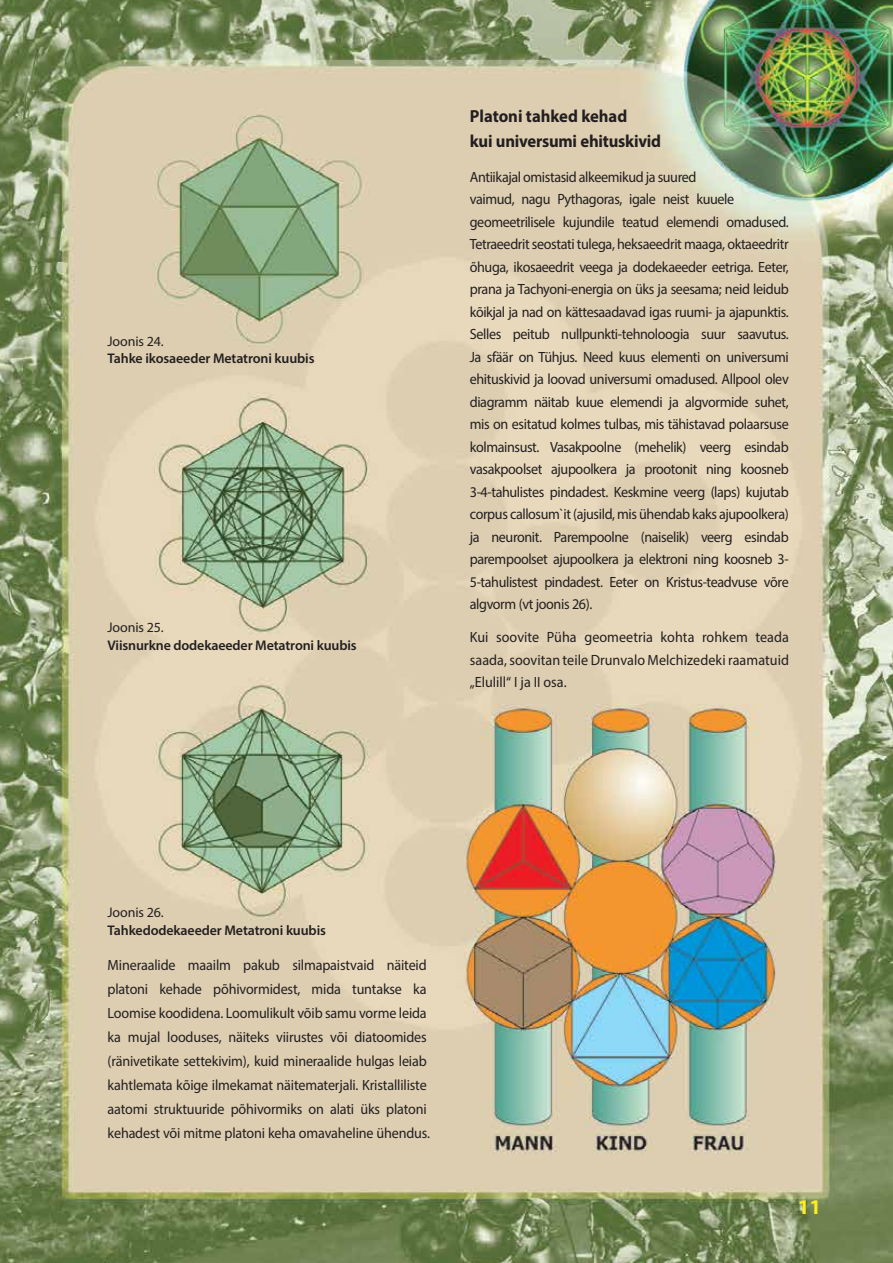
<style>
.page{position:relative;width:893px;height:1263px;background:#fff}
.page>*{position:absolute;margin:0;border:0;box-sizing:border-box;transform-origin:0 0}
.t1{font:700 21px "Myriad Pro";color:#fcee21}
.t2{font:700 17.55px/25.5px "Myriad Pro";letter-spacing:-.015em;color:#231f20;scale:.95 1}
.t3{font:14.85px/22.5px "Myriad Pro";letter-spacing:-.03em;color:#231f20;scale:.95 1}
.t4{font:14.85px/24px "Myriad Pro";letter-spacing:-.01em;color:#231f20;scale:.95 1}
.t5{font:600 13.95px "Myriad Pro";letter-spacing:-.01em;color:#231f20}
.t6{font:13.95px "Myriad Pro";letter-spacing:-.01em;color:#231f20}
</style>
<div class="page">
<img style="left:0;top:0;width:893px;height:1263px">
<p class="t6" style="left:108px;top:332px;width:58px">Joonis 24.</p>
<p class="t5" style="left:108px;top:350px;width:208px">Tahke ikosaeeder Metatroni kuubis</p>
<p class="t6" style="left:108px;top:618px;width:58px">Joonis 25.</p>
<p class="t5" style="left:108px;top:636px;width:251px">Viisnurkne dodekaeeder Metatroni kuubis</p>
<p class="t2" style="left:470px;top:102px;width:203px">Platoni tahked kehad<br>kui universumi ehituskivid</p>
<p class="t3" style="left:470px;top:165px;width:337px">Antiikajal omistasid alkeemikud ja suured<br>vaimud, nagu Pythagoras, igale neist kuuele geomeetrilisele kujundile teatud elemendi omadused.<br>Tetraeedrit seostati tulega, heksaeedrit maaga, oktaeedritr õhuga, ikosaeedrit veega ja dodekaeeder eetriga. Eeter, prana ja Tachyoni-energia on üks ja seesama; neid leidub kõikjal ja nad on kättesaadavad igas ruumi- ja ajapunktis.<br>Selles peitub nullpunkti-tehnoloogia suur saavutus.<br>Ja sfäär on Tühjus. Need kuus elementi on universumi ehituskivid ja loovad universumi omadused. Allpool olev diagramm näitab kuue elemendi ja algvormide suhet, mis on esitatud kolmes tulbas, mis tähistavad polaarsuse kolmainsust. Vasakpoolne (mehelik) veerg esindab vasakpoolset ajupoolkera ja prootonit ning koosneb 3-4-tahulistes pindadest. Keskmine veerg (laps) kujutab corpus callosum`it (ajusild, mis ühendab kaks ajupoolkera) ja neuronit. Parempoolne (naiselik) veerg esindab parempoolset ajupoolkera ja elektroni ning koosneb 3- 5-tahulistest pindadest. Eeter on Kristus-teadvuse võre algvorm (vt joonis 26).</p>
<p class="t3" style="left:470px;top:626px;width:337px;text-align:justify">Kui soovite Püha geomeetria kohta rohkem teada saada, soovitan teile Drunvalo Melchizedeki raamatuid „Elulill“ I ja II osa.</p>
<p class="t6" style="left:108px;top:903px;width:58px">Joonis 26.</p>
<p class="t5" style="left:108px;top:921px;width:220px">Tahkedodekaeeder Metatroni kuubis</p>
<p class="t4" style="left:108px;top:953px;width:341px">Mineraalide maailm pakub silmapaistvaid näiteid platoni kehade põhivormidest, mida tuntakse ka Loomise koodidena. Loomulikult võib samu vorme leida ka mujal looduses, näiteks viirustes või diatoomides (ränivetikate settekivim), kuid mineraalide hulgas leiab kahtlemata kõige ilmekamat näitematerjali. Kristalliliste aatomi struktuuride põhivormiks on alati üks platoni kehadest või mitme platoni keha omavaheline ühendus.</p>
<h1 class="t1" style="left:798px;top:1193px;width:25px">11</h1>
</div>
